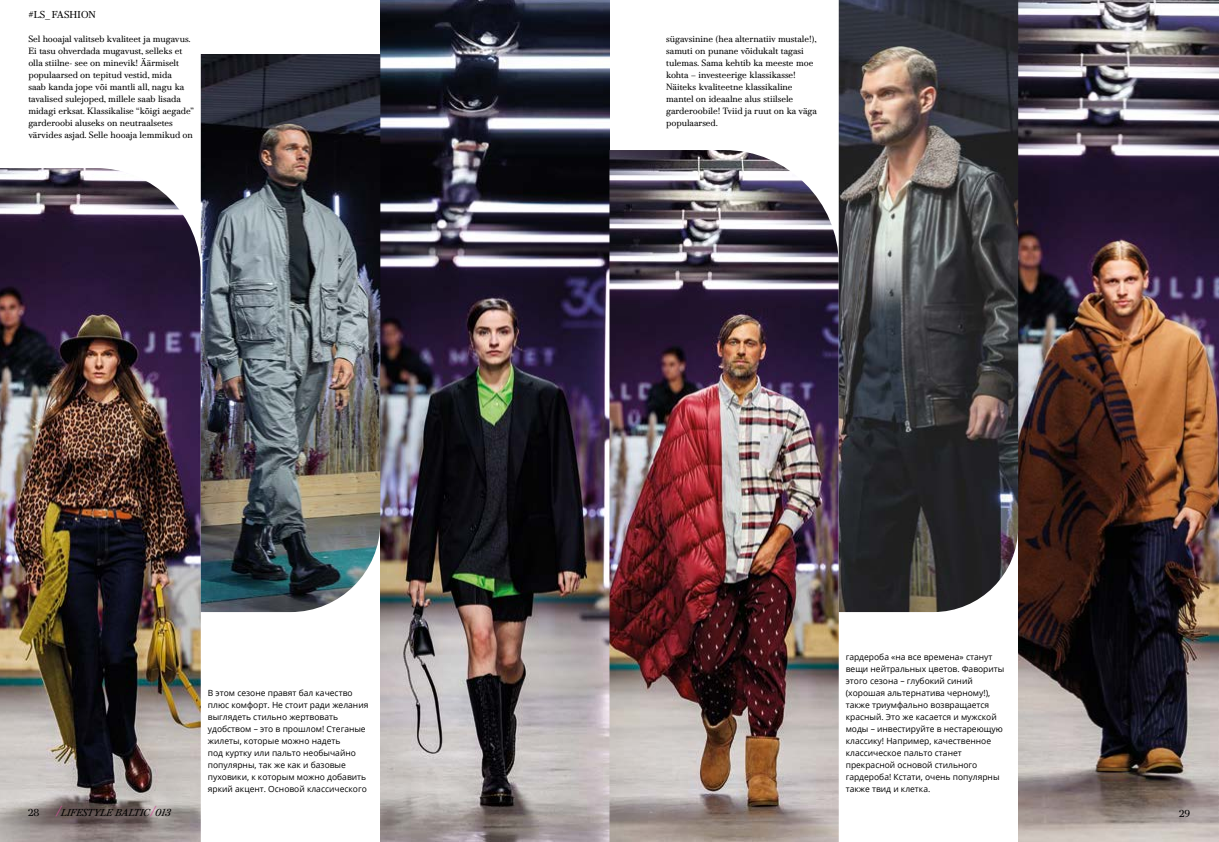
<style>
.page{position:relative;width:1219px;height:842px;background:#fff}
.page>*{position:absolute;margin:0;border:0;box-sizing:border-box;transform-origin:0 0}
.t1{font:10px "Bodoni PTVF Italic";color:#000}
.t2{font:10px "Bodoni PTVF";letter-spacing:.01em;color:#000}
.t3{font:9px/12px "Bodoni PTVF";color:#000}
.t4{font:8.5px/12px "Open Sans";color:#000}
.s1{font-size:14px;color:#cf4f97}
</style>
<div class="page">
<img style="left:380px;top:0;width:230px;height:842px">
<img style="left:0;top:168px;width:201px;height:674px">
<img style="left:201px;top:54px;width:179px;height:558px">
<img style="left:1018px;top:0;width:201px;height:842px">
<img style="left:609px;top:150px;width:230px;height:692px">
<img style="left:839px;top:0;width:179px;height:612px">
<p class="t2" style="left:28px;top:8px;width:69px">#LS_FASHION</p>
<p class="t3" style="left:28px;top:32px;width:167px">Sel hooajal valitseb kvaliteet ja mugavus.<br>Ei tasu ohverdada mugavust, selleks et olla stiilne- see on minevik! Äärmiselt populaarsed on tepitud vestid, mida<br>saab kanda jope või mantli all, nagu ka tavalised sulejoped, millele saab lisada midagi erksat. Klassikalise “kõigi aegade” garderoobi aluseks on neutraalsetes värvides asjad. Selle hooaja lemmikud on</p>
<p class="t4" style="left:208px;top:687px;width:162px">В этом сезоне правят бал качество плюс комфорт. Не стоит ради желания выглядеть стильно жертвовать удобством – это в прошлом! Стеганые жилеты, которые можно надеть<br>под куртку или пальто необычайно популярны, так же как и базовые пуховики, к которым можно добавить яркий акцент. Основой классического</p>
<p class="t3" style="left:666px;top:32px;width:152px">sügavsinine (hea alternatiiv mustale!), samuti on punane võidukalt tagasi tulemas. Sama kehtib ka meeste moe kohta – investeerige klassikasse!<br>Näiteks kvaliteetne klassikaline mantel on ideaalne alus stiilsele garderoobile! Tviid ja ruut on ka väga populaarsed.</p>
<p class="t4" style="left:846px;top:651px;width:160px">гардероба «на все времена» станут вещи нейтральных цветов. Фавориты этого сезона – глубокий синий (хорошая альтернатива черному!), также триумфально возвращается красный. Это же касается и мужской моды – инвестируйте в нестареющую классику! Например, качественное классическое пальто станет прекрасной основой стильного гардероба! Кстати, очень популярны также твид и клетка.</p>
<p class="t1" style="left:56px;top:806px;width:117px"><span class="s1">/</span>LIFESTYLE BALTIC<span class="s1">/</span>013</p>
<p class="t2" style="left:28px;top:806px;width:13px">28</p>
<p class="t2" style="left:1179px;top:806px;width:13px">29</p>
</div>
